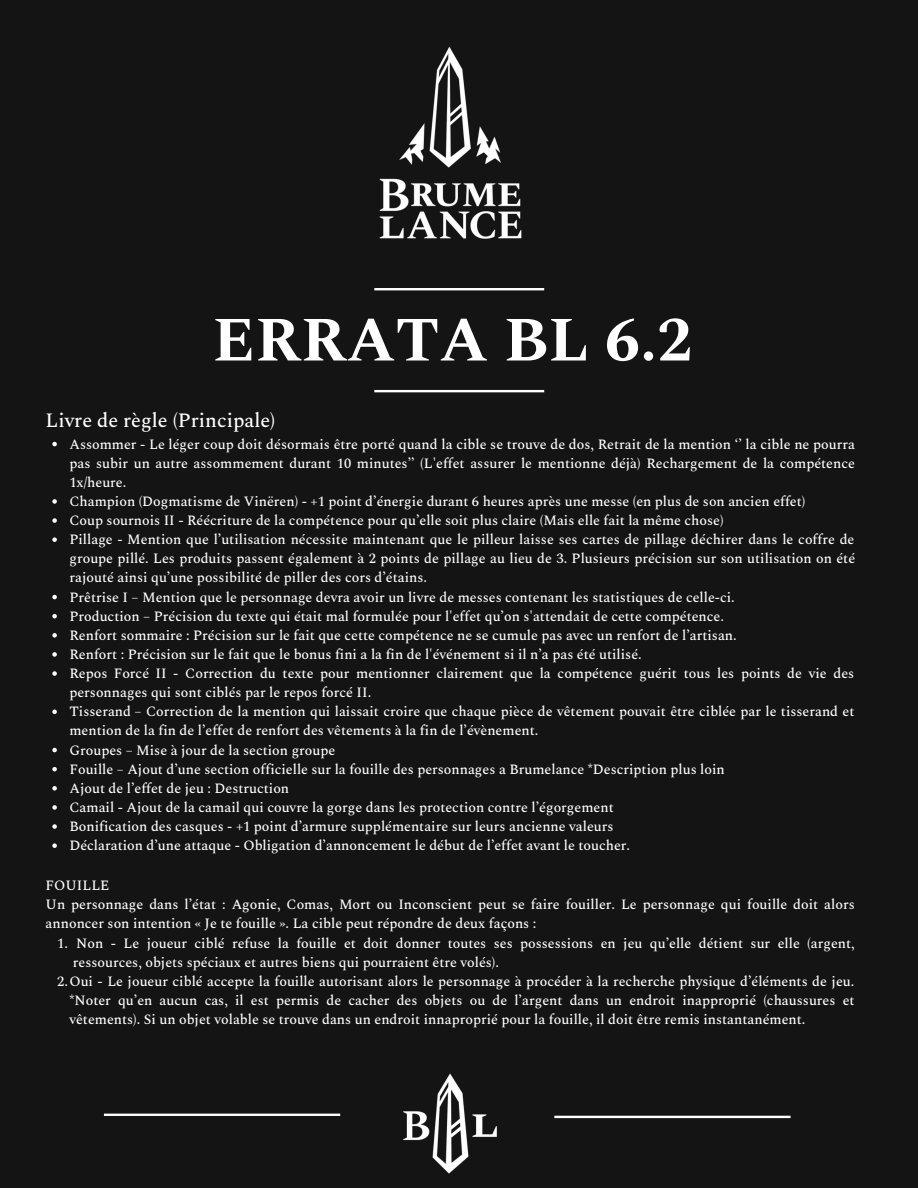
<style>
.page{position:relative;width:918px;height:1188px;background:#141414}
.page>*{position:absolute;margin:0;border:0;box-sizing:border-box;transform-origin:0 0}
.t1{font:700 62.85px "Spectral";color:#fff}
.t2{font:500 19.95px "Spectral";color:#fff}
.t3{font:500 13.95px/19.2px "Spectral";color:#fff}
</style>
<div class="page">
<hr style="left:374px;top:390px;width:170px;height:2px;background:#fff">
<img style="left:379px;top:46px;width:143px;height:193px">
<svg style="left:52px;top:442px;width:5px;height:4px"></svg>
<svg style="left:52px;top:499px;width:5px;height:5px"></svg>
<svg style="left:52px;top:518px;width:5px;height:5px"></svg>
<svg style="left:52px;top:537px;width:5px;height:5px"></svg>
<svg style="left:52px;top:595px;width:5px;height:4px"></svg>
<svg style="left:52px;top:614px;width:5px;height:4px"></svg>
<svg style="left:52px;top:633px;width:5px;height:5px"></svg>
<svg style="left:52px;top:652px;width:5px;height:5px"></svg>
<svg style="left:52px;top:671px;width:5px;height:5px"></svg>
<svg style="left:52px;top:710px;width:5px;height:4px"></svg>
<svg style="left:52px;top:748px;width:5px;height:4px"></svg>
<svg style="left:52px;top:767px;width:5px;height:4px"></svg>
<svg style="left:52px;top:786px;width:5px;height:5px"></svg>
<svg style="left:52px;top:805px;width:5px;height:5px"></svg>
<svg style="left:52px;top:824px;width:5px;height:5px"></svg>
<svg style="left:52px;top:843px;width:5px;height:5px"></svg>
<img style="left:403px;top:1073px;width:94px;height:101px">
<hr style="left:554px;top:1116px;width:237px;height:2px;background:#fff">
<hr style="left:104px;top:1114px;width:236px;height:2px;background:#fff">
<hr style="left:374px;top:288px;width:170px;height:2px;background:#fff">
<h1 class="t1" style="left:213px;top:294px;width:481px">ERRATA BL 6.2</h1>
<h2 class="t2" style="left:46px;top:406px;width:231px">Livre de règle (Principale)</h2>
<p class="t3" style="left:69px;top:435px;width:787px">Assommer - Le léger coup doit désormais être porté quand la cible se trouve de dos, Retrait de la mention ‘’ la cible ne pourra pas subir un autre assommement durant 10 minutes’’ (L'effet assurer le mentionne déjà) Rechargement de la compétence 1x/heure.<br>Champion (Dogmatisme de Vinëren) - +1 point d’énergie durant 6 heures après une messe (en plus de son ancien effet)<br>Coup sournois II - Réécriture de la compétence pour qu’elle soit plus claire (Mais elle fait la même chose)<br>Pillage - Mention que l’utilisation nécessite maintenant que le pilleur laisse ses cartes de pillage déchirer dans le coffre de groupe pillé. Les produits passent également à 2 points de pillage au lieu de 3. Plusieurs précision sur son utilisation on été rajouté ainsi qu’une possibilité de piller des cors d’étains.<br>Prêtrise I – Mention que le personnage devra avoir un livre de messes contenant les statistiques de celle-ci.<br>Production – Précision du texte qui était mal formulée pour l'effet qu’on s'attendait de cette compétence.<br>Renfort sommaire : Précision sur le fait que cette compétence ne se cumule pas avec un renfort de l’artisan.<br>Renfort : Précision sur le fait que le bonus fini a la fin de l'événement si il n’a pas été utilisé.<br>Repos Forcé II - Correction du texte pour mentionner clairement que la compétence guérit tous les points de vie des personnages qui sont ciblés par le repos forcé II.<br>Tisserand – Correction de la mention qui laissait croire que chaque pièce de vêtement pouvait être ciblée par le tisserand et mention de la fin de l’effet de renfort des vêtements à la fin de l’évènement.<br>Groupes – Mise à jour de la section groupe<br>Fouille – Ajout d’une section officielle sur la fouille des personnages a Brumelance *Description plus loin<br>Ajout de l’effet de jeu : Destruction<br>Camail - Ajout de la camail qui couvre la gorge dans les protection contre l’égorgement<br>Bonification des casques - +1 point d’armure supplémentaire sur leurs ancienne valeurs<br>Déclaration d’une attaque - Obligation d’annoncement le début de l’effet avant le toucher.</p>
<p class="t3" style="left:46px;top:876px;width:65px">FOUILLE</p>
<p class="t3" style="left:46px;top:896px;width:811px">Un personnage dans l’état : Agonie, Comas, Mort ou Inconscient peut se faire fouiller. Le personnage qui fouille doit alors</p>
<p class="t3" style="left:46px;top:915px;width:492px">annoncer son intention « Je te fouille ». La cible peut répondre de deux façons :</p>
<p class="t3" style="left:57px;top:934px;width:12px">1.</p>
<p class="t3" style="left:76px;top:934px;width:780px">Non - Le joueur ciblé refuse la fouille et doit donner toutes ses possessions en jeu qu’elle détient sur elle (argent,</p>
<p class="t3" style="left:73px;top:953px;width:428px">ressources, objets spéciaux et autres biens qui pourraient être volés).</p>
<p class="t3" style="left:57px;top:972px;width:799px">2.Oui - Le joueur ciblé accepte la fouille autorisant alors le personnage à procéder à la recherche physique d’éléments de jeu.</p>
<p class="t3" style="left:69px;top:991px;width:787px">*Noter qu’en aucun cas, il est permis de cacher des objets ou de l’argent dans un endroit inapproprié (chaussures et</p>
<p class="t3" style="left:69px;top:1010px;width:737px">vêtements). Si un objet volable se trouve dans un endroit innaproprié pour la fouille, il doit être remis instantanément.</p>
</div>
